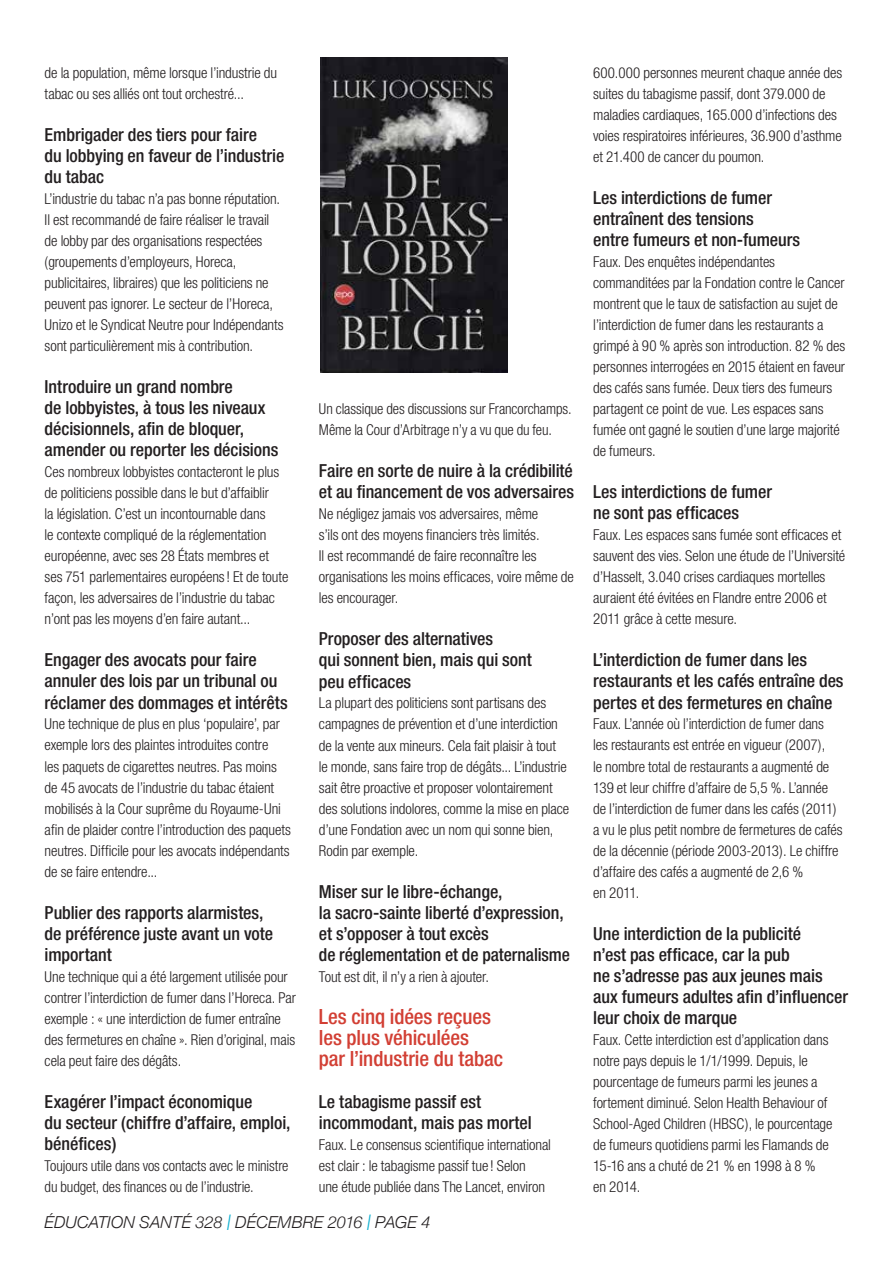
<style>
.page{position:relative;width:893px;height:1263px;background:#fff}
.page>*{position:absolute;margin:0;border:0;box-sizing:border-box;transform-origin:0 0}
.t1{font:500 condensed 21px/21px "Helvetica Neue";letter-spacing:-.005em;color:#d23f34}
.t2{font:500 condensed 18px/21px "Helvetica Neue";letter-spacing:-.005em;color:#231f20}
.t3{font:italic 300 16.5px "Helvetica Neue";letter-spacing:.005em;color:#231f20}
.t4{font:300 condensed 15px/21px "Helvetica Neue";letter-spacing:-.005em;color:#231f20}
.s1{font-size:21.45px;color:#0caecf}
</style>
<div class="page">
<img style="left:321px;top:57px;width:187px;height:315px">
<p class="t4" style="left:45px;top:62px;width:234px">de la population, même lorsque l’industrie du tabac ou ses alliés ont tout orchestré...</p>
<p class="t2" style="left:45px;top:124px;width:241px">Embrigader des tiers pour faire<br>du lobbying en faveur de l’industrie du tabac</p>
<p class="t4" style="left:45px;top:188px;width:241px">L’industrie du tabac n’a pas bonne réputation.<br>Il est recommandé de faire réaliser le travail de lobby par des organisations respectées (groupements d’employeurs, Horeca, publicitaires, libraires) que les politiciens ne peuvent pas ignorer. Le secteur de l’Horeca, Unizo et le Syndicat Neutre pour Indépendants sont particulièrement mis à contribution.</p>
<p class="t2" style="left:45px;top:376px;width:235px">Introduire un grand nombre<br>de lobbyistes, à tous les niveaux décisionnels, afin de bloquer, amender ou reporter les décisions</p>
<p class="t4" style="left:45px;top:461px;width:245px">Ces nombreux lobbyistes contacteront le plus de politiciens possible dans le but d’affaiblir<br>la législation. C’est un incontournable dans<br>le contexte compliqué de la réglementation européenne, avec ses 28 États membres et ses 751 parlementaires européens! Et de toute façon, les adversaires de l’industrie du tabac n’ont pas les moyens d’en faire autant...</p>
<p class="t2" style="left:45px;top:649px;width:245px">Engager des avocats pour faire annuler des lois par un tribunal ou réclamer des dommages et intérêts</p>
<p class="t4" style="left:45px;top:713px;width:248px">Une technique de plus en plus ‘populaire’, par exemple lors des plaintes introduites contre<br>les paquets de cigarettes neutres. Pas moins de 45 avocats de l’industrie du tabac étaient mobilisés à la Cour suprême du Royaume-Uni afin de plaider contre l’introduction des paquets neutres. Difficile pour les avocats indépendants de se faire entendre...</p>
<p class="t2" style="left:45px;top:901px;width:230px">Publier des rapports alarmistes, de préférence juste avant un vote important</p>
<p class="t4" style="left:45px;top:965px;width:253px">Une technique qui a été largement utilisée pour contrer l’interdiction de fumer dans l’Horeca. Par exemple : « une interdiction de fumer entraîne des fermetures en chaîne ». Rien d’original, mais cela peut faire des dégâts.</p>
<p class="t2" style="left:45px;top:1090px;width:247px">Exagérer l’impact économique<br>du secteur (chiffre d’affaire, emploi, bénéfices)</p>
<p class="t4" style="left:45px;top:1154px;width:245px">Toujours utile dans vos contacts avec le ministre du budget, des finances ou de l’industrie.</p>
<p class="t4" style="left:319px;top:398px;width:254px">Un classique des discussions sur Francorchamps.<br>Même la Cour d’Arbitrage n’y a vu que du feu.</p>
<p class="t2" style="left:319px;top:460px;width:257px">Faire en sorte de nuire à la crédibilité et au financement de vos adversaires</p>
<p class="t4" style="left:319px;top:503px;width:256px">Ne négligez jamais vos adversaires, même<br>s’ils ont des moyens financiers très limités.<br>Il est recommandé de faire reconnaître les organisations les moins efficaces, voire même de les encourager.</p>
<p class="t2" style="left:319px;top:628px;width:214px">Proposer des alternatives<br>qui sonnent bien, mais qui sont peu efficaces</p>
<p class="t4" style="left:319px;top:692px;width:252px">La plupart des politiciens sont partisans des campagnes de prévention et d’une interdiction de la vente aux mineurs. Cela fait plaisir à tout<br>le monde, sans faire trop de dégâts... L’industrie sait être proactive et proposer volontairement des solutions indolores, comme la mise en place d’une Fondation avec un nom qui sonne bien, Rodin par exemple.</p>
<p class="t2" style="left:319px;top:880px;width:253px">Miser sur le libre-échange,<br>la sacro-sainte liberté d’expression, et s’opposer à tout excès<br>de réglementation et de paternalisme</p>
<p class="t4" style="left:319px;top:965px;width:172px">Tout est dit, il n’y a rien à ajouter.</p>
<h1 class="t1" style="left:319px;top:1005px;width:186px">Les cinq idées reçues les plus véhiculées<br>par l’industrie du tabac</h1>
<p class="t2" style="left:319px;top:1090px;width:214px">Le tabagisme passif est incommodant, mais pas mortel</p>
<p class="t4" style="left:319px;top:1133px;width:234px">Faux. Le consensus scientifique international est clair : le tabagisme passif tue ! Selon<br>une étude publiée dans The Lancet, environ</p>
<p class="t3" style="left:45px;top:1209px;width:388px">ÉDUCATION SANTÉ 328 <span class="s1">I</span> DÉCEMBRE 2016 <span class="s1">I</span> PAGE 4</p>
<p class="t4" style="left:593px;top:62px;width:250px">600.000 personnes meurent chaque année des suites du tabagisme passif, dont 379.000 de maladies cardiaques, 165.000 d’infections des voies respiratoires inférieures, 36.900 d’asthme et 21.400 de cancer du poumon.</p>
<p class="t2" style="left:593px;top:187px;width:208px">Les interdictions de fumer entraînent des tensions<br>entre fumeurs et non-fumeurs</p>
<p class="t4" style="left:593px;top:251px;width:254px">Faux. Des enquêtes indépendantes commanditées par la Fondation contre le Cancer montrent que le taux de satisfaction au sujet de l’interdiction de fumer dans les restaurants a grimpé à 90 % après son introduction. 82 % des personnes interrogées en 2015 étaient en faveur des cafés sans fumée. Deux tiers des fumeurs partagent ce point de vue. Les espaces sans fumée ont gagné le soutien d’une large majorité de fumeurs.</p>
<p class="t2" style="left:593px;top:481px;width:180px">Les interdictions de fumer ne sont pas efficaces</p>
<p class="t4" style="left:593px;top:524px;width:254px">Faux. Les espaces sans fumée sont efficaces et sauvent des vies. Selon une étude de l’Université d’Hasselt, 3.040 crises cardiaques mortelles auraient été évitées en Flandre entre 2006 et 2011 grâce à cette mesure.</p>
<p class="t2" style="left:593px;top:649px;width:252px">L’interdiction de fumer dans les restaurants et les cafés entraîne des pertes et des fermetures en chaîne</p>
<p class="t4" style="left:593px;top:713px;width:251px">Faux. L’année où l’interdiction de fumer dans<br>les restaurants est entrée en vigueur (2007),<br>le nombre total de restaurants a augmenté de 139 et leur chiffre d’affaire de 5,5 %. L’année de l’interdiction de fumer dans les cafés (2011) a vu le plus petit nombre de fermetures de cafés de la décennie (période 2003-2013). Le chiffre d’affaire des cafés a augmenté de 2,6 %<br>en 2011.</p>
<p class="t2" style="left:593px;top:922px;width:256px">Une interdiction de la publicité<br>n’est pas efficace, car la pub<br>ne s’adresse pas aux jeunes mais aux fumeurs adultes afin d’influencer leur choix de marque</p>
<p class="t4" style="left:593px;top:1028px;width:241px">Faux. Cette interdiction est d’application dans notre pays depuis le 1/1/1999. Depuis, le pourcentage de fumeurs parmi les jeunes a fortement diminué. Selon Health Behaviour of School-Aged Children (HBSC), le pourcentage de fumeurs quotidiens parmi les Flamands de 15-16 ans a chuté de 21 % en 1998 à 8 %<br>en 2014.</p>
</div>
